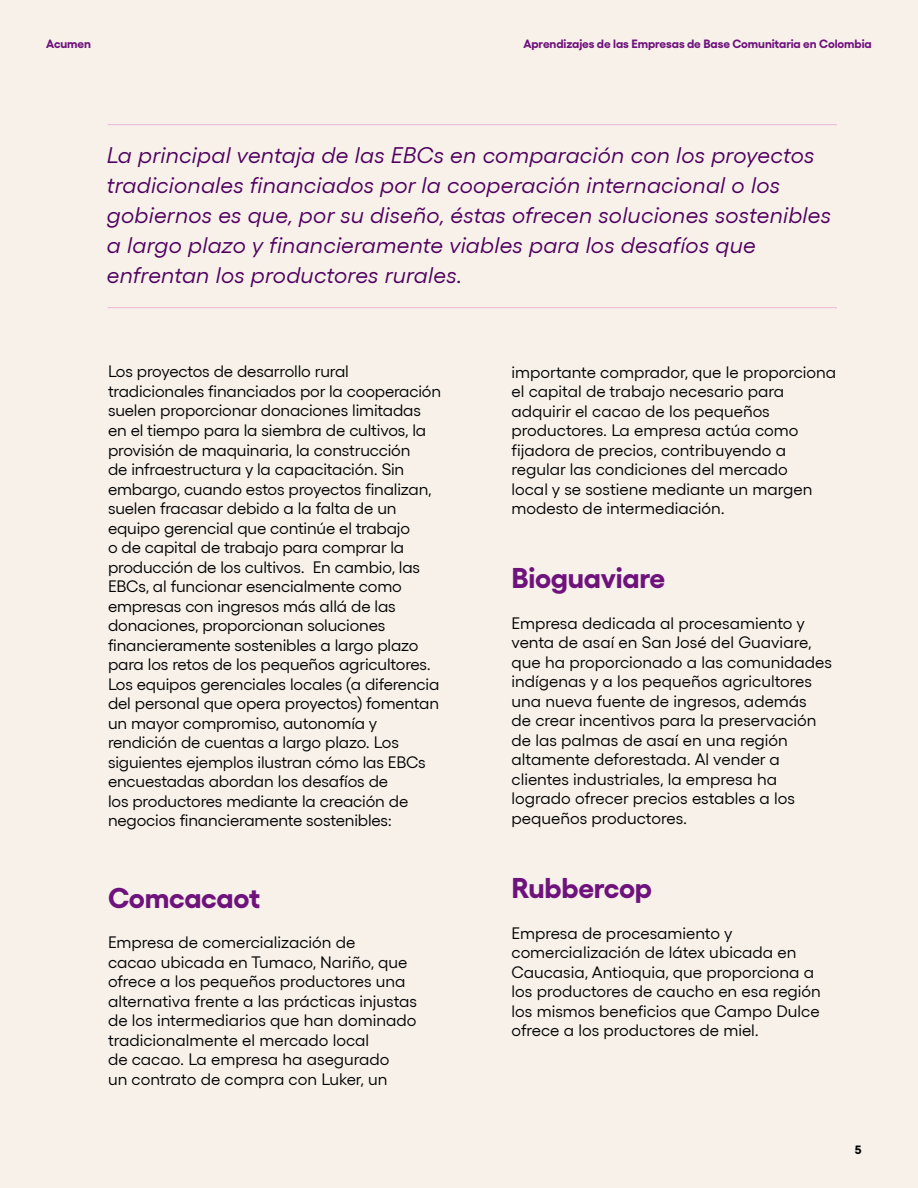
<style>
.page{position:relative;width:918px;height:1188px;background:#f7f1ea}
.page>*{position:absolute;margin:0;border:0;box-sizing:border-box;transform-origin:0 0}
.t1{font:700 28.5px "Gellix";letter-spacing:-.01em;color:#6f137c}
.t2{font:italic 22.5px/30px "Gellix";letter-spacing:.01em;color:#4f005e}
.t3{font:16.5px/19.5px "Gellix";letter-spacing:-.01em;color:#000}
.t4{font:700 12px "Gellix";letter-spacing:-.005em;color:#6f137c}
.t5{font:700 12px "Gellix";color:#000}
</style>
<div class="page">
<hr style="left:108px;top:124px;width:729px;height:1px;background:#ecb6da">
<hr style="left:108px;top:307px;width:729px;height:1px;background:#ecb6da">
<p class="t4" style="left:46px;top:39px;width:46px">Acumen</p>
<p class="t4" style="left:523px;top:39px;width:350px">Aprendizajes de las Empresas de Base Comunitaria en Colombia</p>
<p class="t2" style="left:107px;top:142px;width:726px">La principal ventaja de las EBCs en comparación con los proyectos tradicionales financiados por la cooperación internacional o los gobiernos es que, por su diseño, éstas ofrecen soluciones sostenibles a largo plazo y financieramente viables para los desafíos que enfrentan los productores rurales.</p>
<p class="t3" style="left:108px;top:362px;width:335px">Los proyectos de desarrollo rural tradicionales financiados por la cooperación suelen proporcionar donaciones limitadas en el tiempo para la siembra de cultivos, la provisión de maquinaria, la construcción<br>de infraestructura y la capacitación. Sin embargo, cuando estos proyectos finalizan, suelen fracasar debido a la falta de un equipo gerencial que continúe el trabajo<br>o de capital de trabajo para comprar la producción de los cultivos. En cambio, las EBCs, al funcionar esencialmente como empresas con ingresos más allá de las donaciones, proporcionan soluciones financieramente sostenibles a largo plazo para los retos de los pequeños agricultores.<br>Los equipos gerenciales locales (a diferencia del personal que opera proyectos) fomentan un mayor compromiso, autonomía y rendición de cuentas a largo plazo. Los siguientes ejemplos ilustran cómo las EBCs encuestadas abordan los desafíos de<br>los productores mediante la creación de negocios financieramente sostenibles:</p>
<h1 class="t1" style="left:108px;top:887px;width:154px">Comcacaot</h1>
<p class="t3" style="left:108px;top:933px;width:311px">Empresa de comercialización de<br>cacao ubicada en Tumaco, Nariño, que ofrece a los pequeños productores una alternativa frente a las prácticas injustas de los intermediarios que han dominado tradicionalmente el mercado local<br>de cacao. La empresa ha asegurado<br>un contrato de compra con Luker, un</p>
<p class="t3" style="left:512px;top:362px;width:326px">importante comprador, que le proporciona el capital de trabajo necesario para adquirir el cacao de los pequeños productores. La empresa actúa como fijadora de precios, contribuyendo a regular las condiciones del mercado<br>local y se sostiene mediante un margen modesto de intermediación.</p>
<h1 class="t1" style="left:512px;top:567px;width:155px">Bioguaviare</h1>
<p class="t3" style="left:512px;top:614px;width:322px">Empresa dedicada al procesamiento y venta de asaí en San José del Guaviare, que ha proporcionado a las comunidades indígenas y a los pequeños agricultores una nueva fuente de ingresos, además<br>de crear incentivos para la preservación de las palmas de asaí en una región altamente deforestada. Al vender a clientes industriales, la empresa ha logrado ofrecer precios estables a los pequeños productores.</p>
<h1 class="t1" style="left:512px;top:877px;width:142px">Rubbercop</h1>
<p class="t3" style="left:512px;top:923px;width:311px">Empresa de procesamiento y comercialización de látex ubicada en Caucasia, Antioquia, que proporciona a los productores de caucho en esa región los mismos beneficios que Campo Dulce ofrece a los productores de miel.</p>
<p class="t5" style="left:855px;top:1145px;width:8px">5</p>
</div>
